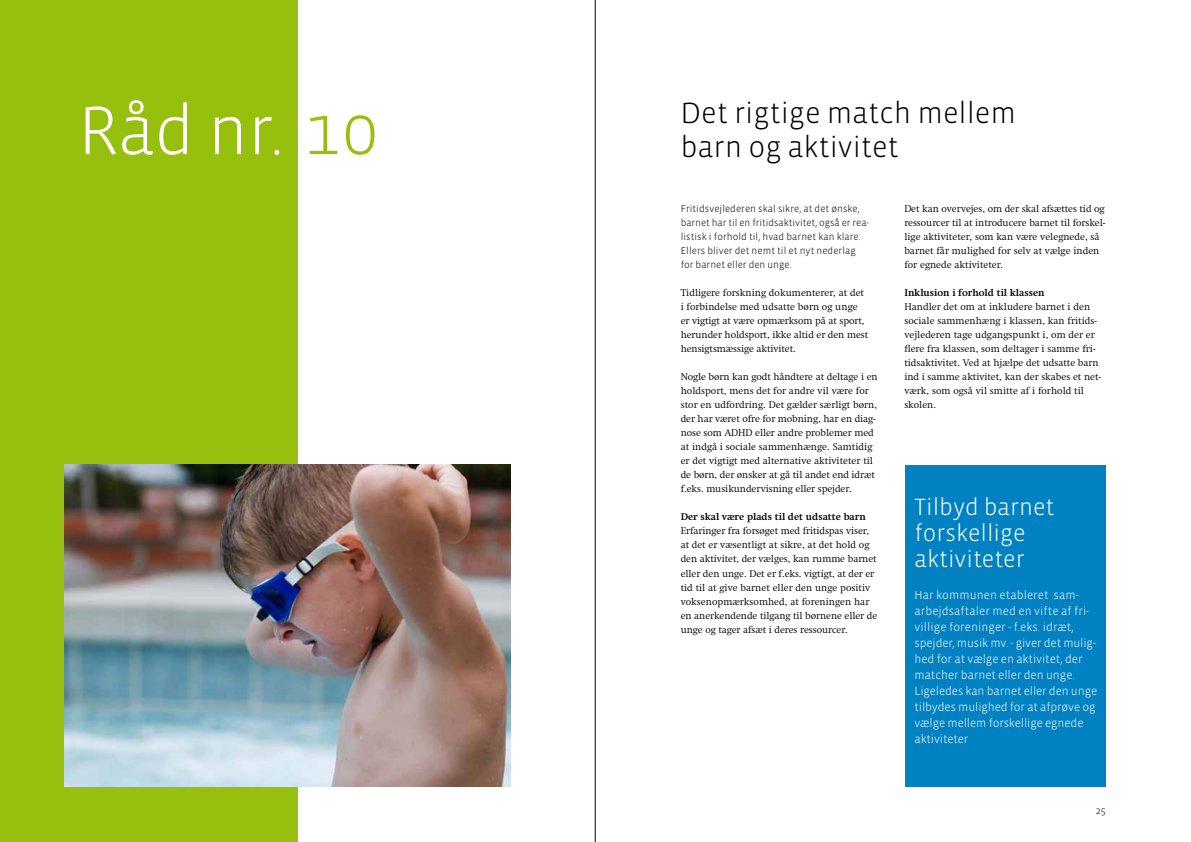
<style>
.page{position:relative;width:1191px;height:842px;background:#fff}
.page>*{position:absolute;margin:0;border:0;box-sizing:border-box;transform-origin:0 0}
.t1{font:300 70px "Vista Sans";letter-spacing:-.01em;color:#fff}
.t2{font:300 30px/34px "Vista Sans";color:#000}
.t3{font:300 24px/26px "Vista Sans";color:#fff}
.t4{font:300 12px/16px "Vista Sans";letter-spacing:-.01em;color:#fff}
.t5{font:300 10px/14px "Swift LT Pro";color:#000}
.t6{font:300 10px/14px "Vista Sans";letter-spacing:.005em;color:#000}
.t7{font:700 10px "Swift LT Pro";color:#000}
.s1{color:#97bf0d}
</style>
<div class="page">
<svg style="left:297px;top:0;width:298px;height:842px"></svg>
<div style="left:0;top:0;width:297px;height:842px;background:#97bf0d"></div>
<div style="left:905px;top:465px;width:200px;height:321px;background:#0081c1"></div>
<img style="left:64px;top:465px;width:446px;height:321px">
<h1 class="t1" style="left:78px;top:95px;width:301px">Råd nr. <span class="s1">10</span></h1>
<h2 class="t2" style="left:680px;top:96px;width:337px">Det rigtige match mellem barn og aktivitet</h2>
<p class="t6" style="left:680px;top:202px;width:190px">Fritidsvejlederen skal sikre, at det ønske, barnet har til en fritidsaktivitet, også er rea&shy;listisk i forhold til, hvad barnet kan klare.<br>Ellers bliver det nemt til et nyt nederlag for barnet eller den unge.</p>
<p class="t5" style="left:680px;top:286px;width:189px">Tidligere forskning dokumenterer, at det i forbindelse med udsatte børn og unge er vigtigt at være opmærksom på at sport, herunder holdsport, ikke altid er den mest hensigtsmæssige aktivitet.</p>
<p class="t5" style="left:680px;top:370px;width:198px">Nogle børn kan godt håndtere at deltage i en holdsport, mens det for andre vil være for stor en udfordring. Det gælder særligt børn, der har været ofre for mobning, har en diag&shy;nose som ADHD eller andre problemer med at indgå i sociale sammenhænge. Samtidig er det vigtigt med alternative aktiviteter til de børn, der ønsker at gå til andet end idræt f.eks. musikundervisning eller spejder.</p>
<p class="t7" style="left:680px;top:511px;width:187px">Der skal være plads til det udsatte barn</p>
<p class="t5" style="left:680px;top:524px;width:198px">Erfaringer fra forsøget med fritidspas viser, at det er væsentligt at sikre, at det hold og den aktivitet, der vælges, kan rumme barnet eller den unge. Det er f.eks. vigtigt, at der er tid til at give barnet eller den unge positiv voksenopmærksomhed, at foreningen har en anerkendende tilgang til børnene eller de unge og tager afsæt i deres ressourcer.</p>
<p class="t5" style="left:904px;top:202px;width:203px">Det kan overvejes, om der skal afsættes tid og ressourcer til at introducere barnet til forskel&shy;lige aktiviteter, som kan være velegnede, så barnet får mulighed for selv at vælge inden for egnede aktiviteter.</p>
<p class="t7" style="left:904px;top:287px;width:142px">Inklusion i forhold til klassen</p>
<p class="t5" style="left:904px;top:300px;width:198px">Handler det om at inkludere barnet i den sociale sammenhæng i klassen, kan fritids&shy;vejlederen tage udgangspunkt i, om der er flere fra klassen, som deltager i samme fri&shy;tidsaktivitet. Ved at hjælpe det udsatte barn ind i samme aktivitet, kan der skabes et net&shy;værk, som også vil smitte af i forhold til skolen.</p>
<h3 class="t3" style="left:914px;top:494px;width:141px">Tilbyd barnet forskellige aktiviteter</h3>
<p class="t4" style="left:914px;top:587px;width:184px">Har kommunen etableret sam&shy;arbejdsaftaler med en vifte af fri&shy;villige foreninger - f.eks. idræt, spejder, musik mv. - giver det mulig&shy;hed for at vælge en aktivitet, der matcher barnet eller den unge.<br>Ligeledes kan barnet eller den unge tilbydes mulighed for at afprøve og vælge mellem forskellige egnede aktiviteter</p>
<p class="t6" style="left:1096px;top:803px;width:11px">25</p>
</div>
